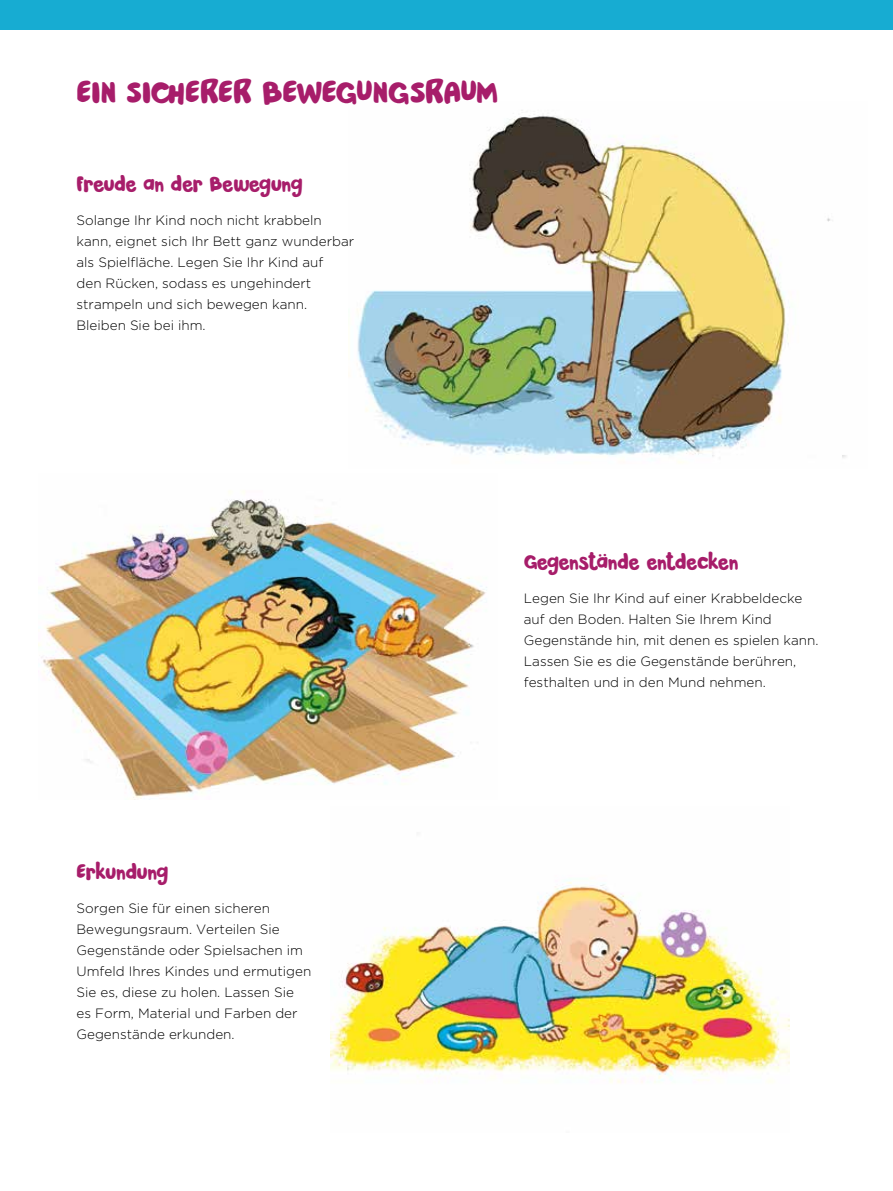
<style>
.page{position:relative;width:893px;height:1191px;background:#fff}
.page>*{position:absolute;margin:0;border:0;box-sizing:border-box;transform-origin:0 0}
.t1{font:33px "Pardesi";letter-spacing:-.015em;color:#a71d6a}
.t2{font:21px "Pardesi";letter-spacing:-.03em;color:#a71d6a}
.t3{font:300 13.5px/21px "Gotham";color:#000}
</style>
<div class="page">
<div style="left:0;top:0;width:893px;height:30px;background:#17acd2"></div>
<img style="left:330px;top:880px;width:460px;height:203px">
<img style="left:349px;top:114px;width:497px;height:349px">
<img style="left:38px;top:491px;width:449px;height:307px">
<h1 class="t1" style="left:77px;top:68px;width:423px">EIN SICHERER BEWEGUNGSRAUM</h1>
<h2 class="t2" style="left:77px;top:168px;width:228px">FREUDE AN DER BEWEGUNG</h2>
<p class="t3" style="left:77px;top:209px;width:279px">Solange Ihr Kind noch nicht krabbeln kann, eignet sich Ihr Bett ganz wunderbar als Spielfläche. Legen Sie Ihr Kind auf<br>den Rücken, sodass es ungehindert strampeln und sich bewegen kann.<br>Bleiben Sie bei ihm.</p>
<h2 class="t2" style="left:77px;top:856px;width:94px">ERKUNDUNG</h2>
<p class="t3" style="left:77px;top:897px;width:236px">Sorgen Sie für einen sicheren<br>Bewegungsraum. Verteilen Sie<br>Gegenstände oder Spielsachen im<br>Umfeld Ihres Kindes und ermutigen<br>Sie es, diese zu holen. Lassen Sie es Form, Material und Farben der<br>Gegenstände erkunden.</p>
<h2 class="t2" style="left:524px;top:546px;width:216px">GEGENSTÄNDE ENTDECKEN</h2>
<p class="t3" style="left:524px;top:587px;width:296px">Legen Sie Ihr Kind auf einer Krabbeldecke auf den Boden. Halten Sie Ihrem Kind Gegenstände hin, mit denen es spielen kann.<br>Lassen Sie es die Gegenstände berühren, festhalten und in den Mund nehmen.</p>
</div>
